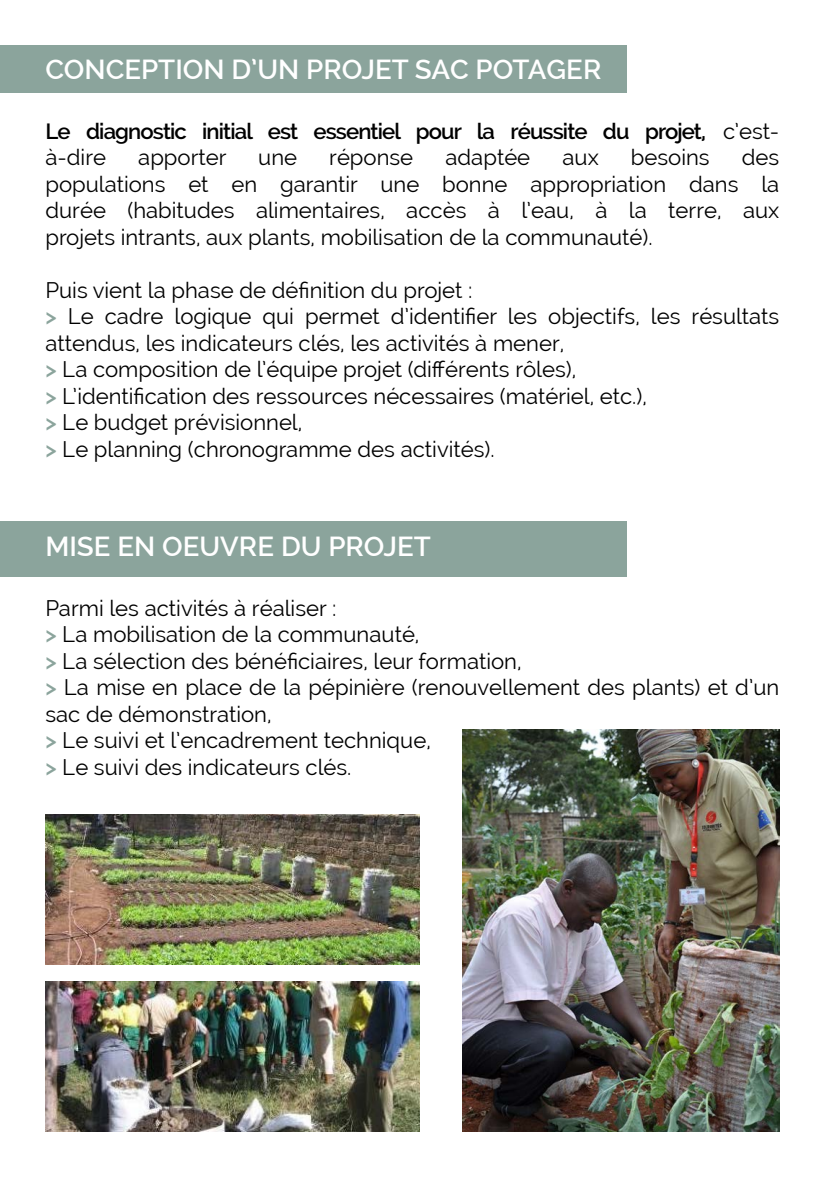
<style>
.page{position:relative;width:840px;height:1191px;background:#fff}
.page>*{position:absolute;margin:0;border:0;box-sizing:border-box;transform-origin:0 0}
.t1{font:600 27.6px "Raleway";color:#fff}
.t2{font:22px/26.4px "Raleway";color:#000}
.t3{font:600 22px/26.4px "Raleway";letter-spacing:-.04em;color:#000}
.s1{font-weight:400}
.s2{font-weight:600;color:#8ba49c}
</style>
<div class="page">
<div style="left:0;top:45px;width:626px;height:47px;background:#8ba49c"></div>
<div style="left:0;top:521px;width:626px;height:55px;background:#8ba49c"></div>
<img style="left:462px;top:729px;width:316px;height:402px">
<img style="left:45px;top:814px;width:374px;height:150px">
<img style="left:45px;top:981px;width:374px;height:150px">
<p class="t1" style="left:45px;top:54px;width:557px">CONCEPTION D’UN PROJET SAC POTAGER</p>
<p class="t3" style="left:45px;top:118px;width:735px">Le diagnostic initial est essentiel pour la réussite du projet, <span class="s1">c’est&shy;à-dire</span></p>
<p class="t2" style="left:45px;top:144px;width:735px;text-align:justify;text-indent:696px">des populations et en garantir une bonne appropriation dans la durée (habitudes alimentaires, accès à l’eau, à la terre, aux projets intrants, aux plants, mobilisation de la communauté).</p>
<p class="t2" style="left:45px;top:277px;width:735px">Puis vient la phase de définition du projet :<br><span class="s2">&gt;</span> Le cadre logique qui permet d’identifier les objectifs, les résultats attendus, les indicateurs clés, les activités à mener,<br><span class="s2">&gt;</span> La composition de l’équipe projet (différents rôles),<br><span class="s2">&gt;</span> L’identification des ressources nécessaires (matériel, etc.),<br><span class="s2">&gt;</span> Le budget prévisionnel,<br><span class="s2">&gt;</span> Le planning (chronogramme des activités).</p>
<p class="t2" style="left:138px;top:144px;width:90px">apporter</p>
<p class="t2" style="left:258px;top:144px;width:40px">une</p>
<p class="t2" style="left:329px;top:144px;width:85px">réponse</p>
<p class="t2" style="left:445px;top:144px;width:86px">adaptée</p>
<p class="t2" style="left:562px;top:144px;width:38px">aux</p>
<p class="t2" style="left:630px;top:144px;width:80px">besoins</p>
<p class="t1" style="left:45px;top:530px;width:387px">MISE EN OEUVRE DU PROJET</p>
<p class="t2" style="left:45px;top:595px;width:735px">Parmi les activités à réaliser :<br><span class="s2">&gt;</span> La mobilisation de la communauté,<br><span class="s2">&gt;</span> La sélection des bénéficiaires, leur formation,<br><span class="s2">&gt;</span> La mise en place de la pépinière (renouvellement des plants) et d’un sac de démonstration,<br><span class="s2">&gt;</span> Le suivi et l’encadrement technique,<br><span class="s2">&gt;</span> Le suivi des indicateurs clés.</p>
</div>
